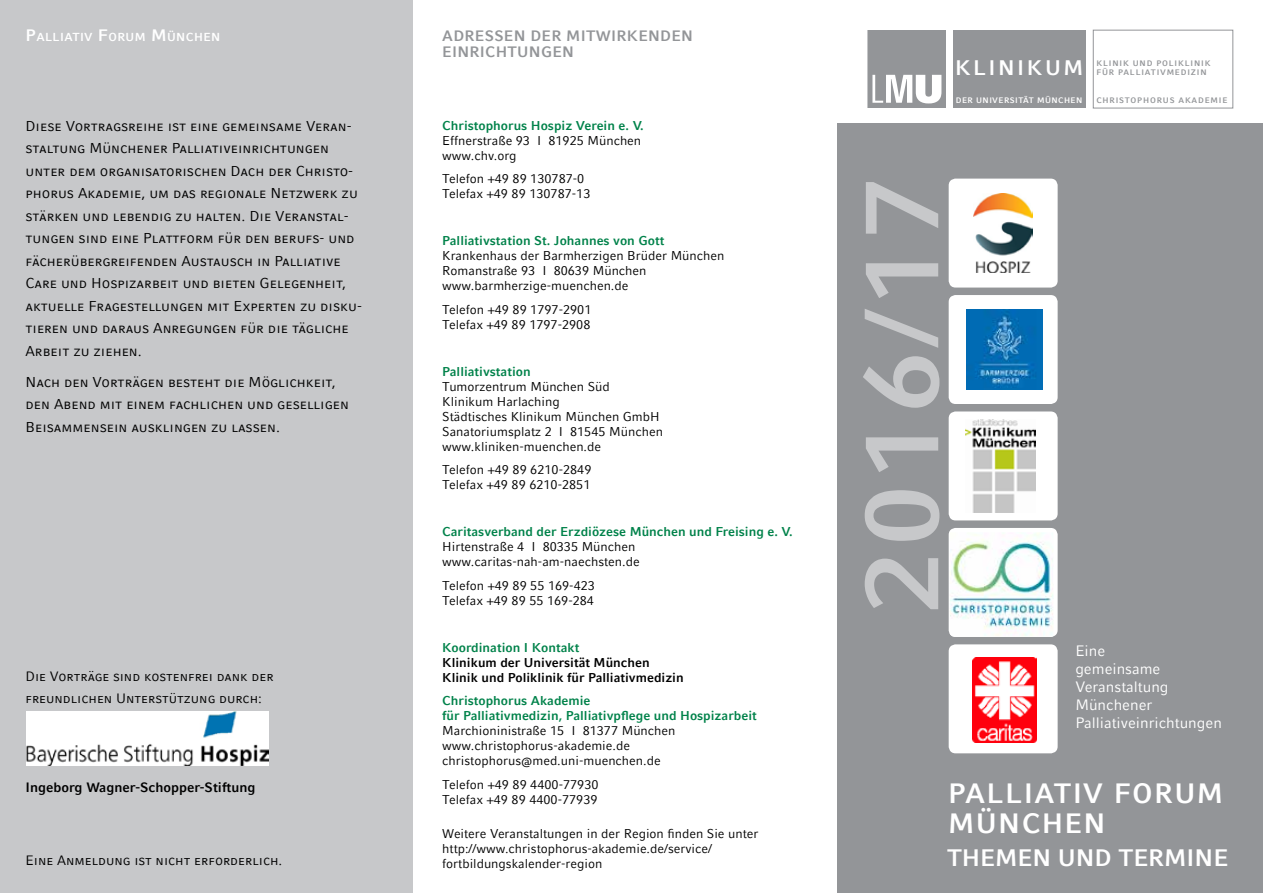
<style>
.page{position:relative;width:1263px;height:893px;background:#fff}
.page>*{position:absolute;margin:0;border:0;box-sizing:border-box;transform-origin:0 0}
.t1{font:700 105px "LMU Compatil Fact";letter-spacing:.08em;color:#c7c8ca}
.t2{font:700 27.9px/30px "LMU Compatil Fact";letter-spacing:.05em;color:#fff}
.t3{font:700 23.7px "LMU Compatil Fact";color:#fff}
.t4{font:700 21px "LMU Compatil Fact";letter-spacing:.12em;color:#fff}
.t5{font:15px/18px "LMU Compatil Fact";color:#fff}
.t6{font:700 15px/16.5px "LMU Compatil Fact";letter-spacing:.02em;color:#939598}
.t7{font:14.25px/22.5px "LMU Compatil Fact SC";color:#000}
.t8{font:13.5px/22.5px "LMU Compatil Fact SC";color:#000}
.t9{font:700 13.5px "LMU Compatil Fact";color:#000}
.t10{font:12.75px/15px "LMU Compatil Fact";color:#000}
.t11{font:700 12.75px/15px "LMU Compatil Fact";color:#00824a}
.t12{font:700 12.75px/15px "LMU Compatil Fact";color:#000}
.t13{font:700 11.55px "LMU Compatil Fact";letter-spacing:.035em;color:#fff}
.t14{font:700 7.95px/9.4px "LMU Compatil Fact";letter-spacing:.105em;color:#939598}
.t15{font:700 7.95px "LMU Compatil Fact";letter-spacing:.05em;color:#fff}
.s1{font-size:16.5px}
</style>
<div class="page">
<div style="left:0;top:0;width:412px;height:893px;background:#c7c8ca"></div>
<div style="left:868px;top:30px;width:78px;height:78px;background:#939598"></div>
<div style="left:953px;top:30px;width:133px;height:78px;background:#939598"></div>
<div style="left:1093px;top:30px;width:140px;height:78px;border:1px solid #939598"></div>
<div style="left:838px;top:123px;width:425px;height:770px;background:#939598"></div>
<svg style="left:872px;top:75px;width:69px;height:28px"></svg>
<div style="left:949px;top:179px;width:109px;height:109px;background:#fff;border-radius:7px"></div>
<img style="left:973px;top:193px;width:60px;height:80px">
<div style="left:949px;top:411px;width:109px;height:109px;background:#fff;border-radius:7px"></div>
<img style="left:965px;top:420px;width:71px;height:92px">
<div style="left:949px;top:295px;width:109px;height:109px;background:#fff;border-radius:7px"></div>
<img style="left:967px;top:310px;width:75px;height:79px">
<div style="left:949px;top:528px;width:109px;height:109px;background:#fff;border-radius:7px"></div>
<img style="left:950px;top:533px;width:103px;height:104px">
<div style="left:949px;top:644px;width:109px;height:109px;background:#fff;border-radius:7px"></div>
<img style="left:972px;top:658px;width:64px;height:84px">
<img style="left:26px;top:711px;width:242px;height:54px">
<p class="t13" style="left:26px;top:30px;width:196px"><span class="s1">P</span>ALLIATIV <span class="s1">F</span>ORUM <span class="s1">M</span> ÜNCHEN</p>
<p class="t7" style="left:26px;top:115px;width:338px">Diese Vortragsreihe ist eine gemeinsame Veran&shy;staltung Münchener Palliativeinrichtungen unter dem organisatorischen Dach der Christo&shy;phorus Akademie, um das regionale Netzwerk zu stärken und lebendig zu halten. Die Veranstal&shy;tungen sind eine Plattform für den berufs- und fächerübergreifenden Austausch in Palliative Care und Hospizarbeit und bieten Gelegenheit, aktuelle Fragestellungen mit Experten zu disku&shy;tieren und daraus Anregungen für die tägliche Arbeit zu ziehen.</p>
<p class="t7" style="left:26px;top:371px;width:325px">Nach den Vorträgen besteht die Möglichkeit, den Abend mit einem fachlichen und geselligen<br>Beisammensein ausklingen zu lassen.</p>
<p class="t8" style="left:26px;top:665px;width:250px">Die Vorträge sind kostenfrei dank der freundlichen Unterstützung durch:</p>
<p class="t9" style="left:26px;top:779px;width:231px">Ingeborg Wagner-Schopper-Stiftung</p>
<p class="t8" style="left:26px;top:849px;width:258px">Eine Anmeldung ist nicht erforderlich.</p>
<p class="t6" style="left:442px;top:27px;width:252px">adressen der mitwi rkenden ei nrichtungen</p>
<p class="t11" style="left:442px;top:118px;width:203px">Christophorus H ospiz Verein e. V.</p>
<p class="t10" style="left:442px;top:133px;width:201px">Effnerstraße 93 I 81925 München www.chv.org</p>
<p class="t10" style="left:442px;top:171px;width:150px">Telefon +49 89 130787-0<br>Telefax +49 89 130787-13</p>
<p class="t11" style="left:442px;top:233px;width:224px">Palliativstation St. Johannes von Gott</p>
<p class="t10" style="left:442px;top:248px;width:284px">Krankenhaus der Barmherzigen Brüder München<br>Romanstraße 93 I 80639 München www.barmherzige-muenchen.de</p>
<p class="t10" style="left:442px;top:302px;width:151px">Telefon +49 89 1797-2901<br>Telefax +49 89 1797-2908</p>
<p class="t11" style="left:442px;top:364px;width:90px">Palliativstation</p>
<p class="t10" style="left:442px;top:379px;width:222px">Tumorzentrum München Süd<br>Klinikum Harlaching<br>Städtisches Klinikum München GmbH<br>Sanatoriumsplatz 2 I 81545 München www.kliniken-muenchen.de</p>
<p class="t10" style="left:442px;top:462px;width:151px">Telefon +49 89 6210-2849<br>Telefax +49 89 6210-2851</p>
<p class="t11" style="left:442px;top:524px;width:352px">Caritasverband der Erzdiözese M ünchen und Freising e. V.</p>
<p class="t10" style="left:442px;top:539px;width:199px">Hirtenstraße 4 I 80335 München www.caritas-nah-am-naechsten.de</p>
<p class="t10" style="left:442px;top:578px;width:154px">Telefon +49 89 55 169-423<br>Telefax +49 89 55 169-284</p>
<p class="t11" style="left:442px;top:640px;width:139px">Koordination I Kontakt</p>
<p class="t12" style="left:442px;top:655px;width:243px">Klinikum der U niversität M ünchen<br>Klinik und Poliklinik für Palliativmedizin</p>
<p class="t11" style="left:442px;top:693px;width:316px">Christophorus Akademie<br>für Palliativmedizin, Palliativpflege und Hospizarbeit</p>
<p class="t10" style="left:442px;top:723px;width:235px">Marchioninistraße 15 I 81377 München www.christophorus-akademie.de christophorus@med.uni-muenchen.de</p>
<p class="t10" style="left:442px;top:777px;width:158px">Telefon +49 89 4400-77930<br>Telefax +49 89 4400-77939</p>
<p class="t10" style="left:442px;top:826px;width:318px">Weitere Veranstaltungen in der Region finden Sie unter http://www.christophorus-akademie.de/service/ fortbildungskalender-region</p>
<h3 class="t4" style="left:955px;top:55px;width:130px">kli ni kum</h3>
<p class="t15" style="left:956px;top:96px;width:7px">DER</p>
<p class="t15" style="left:976px;top:96px;width:23px">UN IVER</p>
<p class="t15" style="left:1010px;top:96px;width:35px">SITÄT MÜNCHEN</p>
<p class="t14" style="left:1096px;top:58px;width:116px">klinik und poliklinik für palliativmedizi n</p>
<p class="t14" style="left:1096px;top:96px;width:132px">christophorus akademi e</p>
<h1 class="t1" style="left:840px;top:611px;width:434px;rotate:-90deg">2016/17</h1>
<p class="t5" style="left:1075px;top:641px;width:148px">Eine<br>gemeinsame<br>Veranstaltung<br>Münchener<br>Palliativeinrichtungen</p>
<h2 class="t2" style="left:948px;top:778px;width:276px">palliativ forum münchen</h2>
<h3 class="t3" style="left:947px;top:843px;width:283px">themen und termine</h3>
</div>
